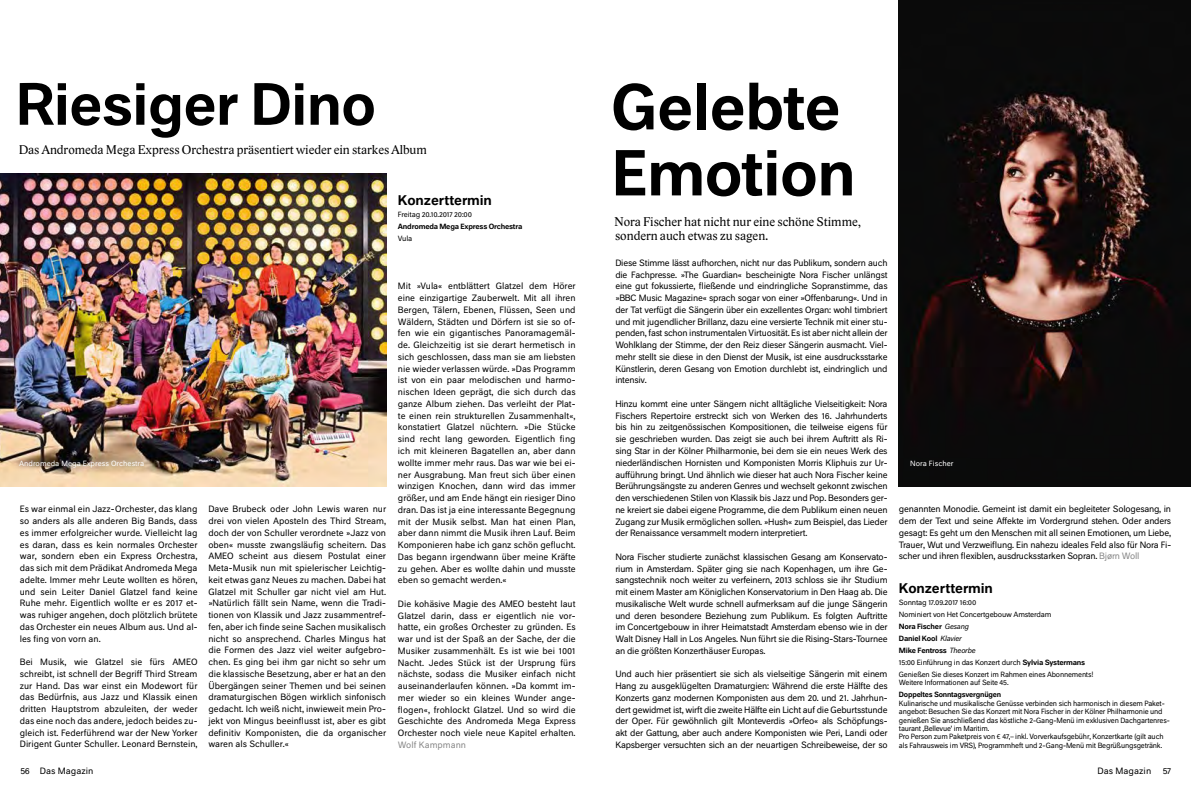
<style>
.page{position:relative;width:1191px;height:794px;background:#fff}
.page>*{position:absolute;margin:0;border:0;box-sizing:border-box;transform-origin:0 0}
.t1{font:500 60px/66px "Neutral BP";letter-spacing:-.015em;color:#000}
.t2{font:500 55px "Neutral BP";letter-spacing:-.015em;color:#000}
.t3{font:13px/14px "Lido STF";color:#000}
.t4{font:500 13px "Neutral BP";letter-spacing:-.005em;color:#000}
.t5{font:8.5px/11.7px "Neutral BP";letter-spacing:-.015em;color:#000;text-align:justify}
.t6{font:8.5px "Neutral BP";letter-spacing:.005em;color:#000}
.t7{font:8.5px "Neutral BP";color:#878787}
.t8{font:7px/12px "Neutral BP";letter-spacing:-.025em;color:#000}
.t9{font:500 7px "Neutral BP";letter-spacing:-.025em;color:#000}
.t10{font:7px "Neutral BP";letter-spacing:.005em;color:#fff}
.s1{color:#878787}
.s2{font-weight:500}
.s3{font-style:italic}
</style>
<div class="page">
<img style="left:0;top:173px;width:386px;height:313px">
<div style="left:14px;top:454px;width:136px;height:19px;background:#000;opacity:.6"></div>
<img style="left:899px;top:0;width:292px;height:486px">
<h2 class="t2" style="left:16px;top:60px;width:362px">Riesiger Dino</h2>
<h3 class="t3" style="left:19px;top:142px;width:410px">Das Andromeda Mega Express Orchestra präsentiert wieder ein starkes Album</h3>
<h3 class="t4" style="left:398px;top:189px;width:96px">Konzerttermin</h3>
<p class="t8" style="left:398px;top:207px;width:76px">Freitag 20.10.2017 20:00</p>
<p class="t9" style="left:398px;top:220px;width:126px">Andromeda Mega Express Orchestra</p>
<p class="t8" style="left:398px;top:231px;width:16px">Vula</p>
<p class="t10" style="left:19px;top:458px;width:127px">Andromeda Mega Express Orchestra</p>
<p class="t5" style="left:20px;top:502px;width:179px">Es war einmal ein Jazz-Orchester, das klang so anders als alle anderen Big Bands, dass es immer erfolgreicher wurde. Vielleicht lag es daran, dass es kein normales Orchester war, sondern eben ein Express Orchestra, das sich mit dem Prädikat Andromeda Mega adelte. Immer mehr Leute wollten es hören, und sein Leiter Daniel Glatzel fand keine Ruhe mehr. Eigentlich wollte er es 2017 et&shy;was ruhiger angehen, doch plötzlich brütete das Orchester ein neues Album aus. Und al&shy;les fing von vorn an.</p>
<p class="t5" style="left:20px;top:655px;width:179px">Bei Musik, wie Glatzel sie fürs AMEO schreibt, ist schnell der Begriff Third Stream zur Hand. Das war einst ein Modewort für das Bedürfnis, aus Jazz und Klassik einen dritten Hauptstrom abzuleiten, der weder das eine noch das andere, jedoch beides zu&shy;gleich ist. Federführend war der New Yorker Dirigent Gunter Schuller. Leonard Bernstein,</p>
<p class="t6" style="left:20px;top:764px;width:75px">56 Das Magazin</p>
<p class="t5" style="left:208px;top:502px;width:179px">Dave Brubeck oder John Lewis waren nur drei von vielen Aposteln des Third Stream, doch der von Schuller verordnete »Jazz von oben« musste zwangsläufig scheitern. Das AMEO scheint aus diesem Postulat einer Meta-Musik nun mit spielerischer Leichtig&shy;keit etwas ganz Neues zu machen. Dabei hat Glatzel mit Schuller gar nicht viel am Hut. »Natürlich fällt sein Name, wenn die Tradi&shy;tionen von Klassik und Jazz zusammentref&shy;fen, aber ich finde seine Sachen musikalisch nicht so ansprechend. Charles Mingus hat die Formen des Jazz viel weiter aufgebro&shy;chen. Es ging bei ihm gar nicht so sehr um die klassische Besetzung, aber er hat an den Übergängen seiner Themen und bei seinen dramaturgischen Bögen wirklich sinfonisch gedacht. Ich weiß nicht, inwieweit mein Pro&shy;jekt von Mingus beeinflusst ist, aber es gibt definitiv Komponisten, die da organischer waren als Schuller.«</p>
<p class="t5" style="left:398px;top:280px;width:179px">Mit »Vula« entblättert Glatzel dem Hörer eine einzigartige Zauberwelt. Mit all ihren Bergen, Tälern, Ebenen, Flüssen, Seen und Wäldern, Städten und Dörfern ist sie so of&shy;fen wie ein gigantisches Panoramagemäl&shy;de. Gleichzeitig ist sie derart hermetisch in sich geschlossen, dass man sie am liebsten nie wieder verlassen würde. »Das Programm ist von ein paar melodischen und harmo&shy;nischen Ideen geprägt, die sich durch das ganze Album ziehen. Das verleiht der Plat&shy;te einen rein strukturellen Zusammenhalt«, konstatiert Glatzel nüchtern. »Die Stücke sind recht lang geworden. Eigentlich fing ich mit kleineren Bagatellen an, aber dann wollte immer mehr raus. Das war wie bei ei&shy;ner Ausgrabung. Man freut sich über einen winzigen Knochen, dann wird das immer größer, und am Ende hängt ein riesiger Dino dran. Das ist ja eine interessante Begegnung mit der Musik selbst. Man hat einen Plan, aber dann nimmt die Musik ihren Lauf. Beim Komponieren habe ich ganz schön geflucht.<br>Das begann irgendwann über meine Kräfte zu gehen. Aber es wollte dahin und musste eben so gemacht werden.«</p>
<p class="t5" style="left:398px;top:597px;width:179px">Die kohäsive Magie des AMEO besteht laut Glatzel darin, dass er eigentlich nie vor&shy;hatte, ein großes Orchester zu gründen. Es war und ist der Spaß an der Sache, der die Musiker zusammenhält. Es ist wie bei 1001<br>Nacht. Jedes Stück ist der Ursprung fürs nächste, sodass die Musiker einfach nicht auseinanderlaufen können. »Da kommt im&shy;mer wieder so ein kleines Wunder ange&shy;flogen«, frohlockt Glatzel. Und so wird die Geschichte des Andromeda Mega Express Orchester noch viele neue Kapitel erhalten.</p>
<p class="t7" style="left:398px;top:738px;width:70px">Wolf Kampmann</p>
<h1 class="t1" style="left:611px;top:69px;width:246px">Gelebte<br>Emotion</h1>
<h3 class="t3" style="left:614px;top:214px;width:248px">Nora Fischer hat nicht nur eine schöne Stimme, sondern auch etwas zu sagen.</h3>
<p class="t5" style="left:615px;top:256px;width:274px">Diese Stimme lässt aufhorchen, nicht nur das Publikum, sondern auch die Fachpresse. »The Guardian« bescheinigte Nora Fischer unlängst eine gut fokussierte, fließende und eindringliche Sopranstimme, das »BBC Music Magazine« sprach sogar von einer »Offenbarung«. Und in der Tat verfügt die Sängerin über ein exzellentes Organ: wohl timbriert und mit jugendlicher Brillanz, dazu eine versierte Technik mit einer stu&shy;penden, fast schon instrumentalen Virtuosität. Es ist aber nicht allein der Wohlklang der Stimme, der den Reiz dieser Sängerin ausmacht. Viel&shy;mehr stellt sie diese in den Dienst der Musik, ist eine ausdrucksstarke Künstlerin, deren Gesang von Emotion durchlebt ist, eindringlich und intensiv.</p>
<p class="t5" style="left:615px;top:397px;width:274px">Hinzu kommt eine unter Sängern nicht alltägliche Vielseitigkeit: Nora Fischers Repertoire erstreckt sich von Werken des 16. Jahrhunderts bis hin zu zeitgenössischen Kompositionen, die teilweise eigens für sie geschrieben wurden. Das zeigt sie auch bei ihrem Auftritt als Ri&shy;sing Star in der Kölner Philharmonie, bei dem sie ein neues Werk des niederländischen Hornisten und Komponisten Morris Kliphuis zur Ur&shy;aufführung bringt. Und ähnlich wie dieser hat auch Nora Fischer keine Berührungsängste zu anderen Genres und wechselt gekonnt zwischen den verschiedenen Stilen von Klassik bis Jazz und Pop. Besonders ger&shy;ne kreiert sie dabei eigene Programme, die dem Publikum einen neuen Zugang zur Musik ermöglichen sollen. »Hush« zum Beispiel, das Lieder der Renaissance versammelt modern interpretiert.</p>
<p class="t5" style="left:615px;top:550px;width:274px">Nora Fischer studierte zunächst klassischen Gesang am Konservato&shy;rium in Amsterdam. Später ging sie nach Kopenhagen, um ihre Ge&shy;sangstechnik noch weiter zu verfeinern, 2013 schloss sie ihr Studium mit einem Master am Königlichen Konservatorium in Den Haag ab. Die musikalische Welt wurde schnell aufmerksam auf die junge Sängerin und deren besondere Beziehung zum Publikum. Es folgten Auftritte im Concertgebouw in ihrer Heimatstadt Amsterdam ebenso wie in der Walt Disney Hall in Los Angeles. Nun führt sie die Rising-Stars-Tournee an die größten Konzerthäuser Europas.</p>
<p class="t5" style="left:615px;top:667px;width:274px">Und auch hier präsentiert sie sich als vielseitige Sängerin mit einem Hang zu ausgeklügelten Dramaturgien: Während die erste Hälfte des Konzerts ganz modernen Komponisten aus dem 20. und 21. Jahrhun&shy;dert gewidmet ist, wirft die zweite Hälfte ein Licht auf die Geburtsstunde der Oper. Für gewöhnlich gilt Monteverdis »Orfeo« als Schöpfungs&shy;akt der Gattung, aber auch andere Komponisten wie Peri, Landi oder Kapsberger versuchten sich an der neuartigen Schreibeweise, der so</p>
<p class="t10" style="left:910px;top:458px;width:45px">Nora Fischer</p>
<p class="t5" style="left:899px;top:502px;width:274px">genannten Monodie. Gemeint ist damit ein begleiteter Sologesang, in dem der Text und seine Affekte im Vordergrund stehen. Oder anders gesagt: Es geht um den Menschen mit all seinen Emotionen, um Liebe, Trauer, Wut und Verzweiflung. Ein nahezu ideales Feld also für Nora Fi&shy;scher und ihren flexiblen, ausdrucksstarken Sopran. <span class="s1">Bjørn Woll</span></p>
<h3 class="t4" style="left:899px;top:578px;width:96px">Konzerttermin</h3>
<p class="t8" style="left:899px;top:596px;width:196px">Sonntag 17.09.2017 16:00<br>Nominiert von Het Concertgebouw Amsterdam<br><span class="s2">Nora Fischer</span> <span class="s3">Gesang<br></span><span class="s2">Daniel Kool</span> <span class="s3">Klavier<br></span><span class="s2">Mike Fentross</span> <span class="s3">Theorbe<br></span>15:00 Einführung in das Konzert durch <span class="s2">Sylvia Systermans </span>Genießen Sie dieses Konzert im Rahmen eines Abonnements!</p>
<p class="t8" style="left:899px;top:676px;width:111px">Weitere Informationen auf Seite 45.</p>
<p class="t9" style="left:899px;top:689px;width:104px">Doppeltes Sonntagsvergnügen</p>
<p class="t8" style="left:899px;top:698px;width:272px;line-height:8.4px">Kulinarische und musikalische Genüsse verbinden sich harmonisch in diesem Paket&shy;angebot: Besuchen Sie das Konzert mit Nora Fischer in der Kölner Philharmonie und genießen Sie anschließend das köstliche 2-Gang-Menü im exklusiven Dachgartenres&shy;taurant ‚Bellevue’ im Maritim.<br>Pro Person zum Paketpreis von € 47,– inkl. Vorverkaufsgebühr, Konzertkarte (gilt auch als Fahrausweis im VRS), Programmheft und 2-Gang-Menü mit Begrüßungsgetränk.</p>
<p class="t6" style="left:1097px;top:764px;width:55px">Das Magazin</p>
<p class="t5" style="left:1162px;top:764px;width:10px">57</p>
</div>
